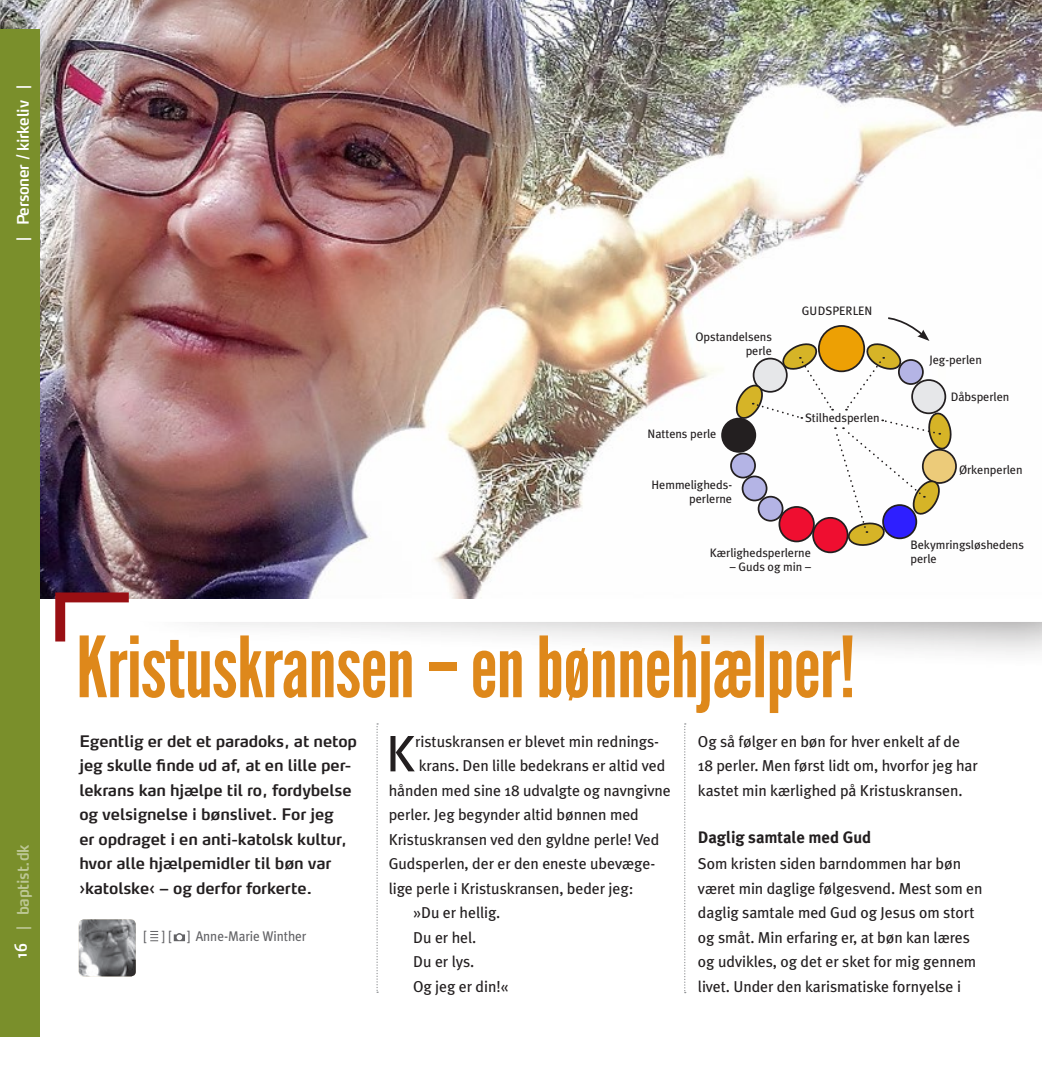
<style>
.page{position:relative;width:1042px;height:1067px;background:#fff}
.page>*{position:absolute;margin:0;border:0;box-sizing:border-box;transform-origin:0 0}
.Rubrik_Leaque_Gothic{font:84px "League Gothic";letter-spacing:-.01em;color:#de881b}
.Brødtxt_9_14{font:51.27px "Meta Plus";color:#231f20}
.Mellemrubrik_9_14{font:700 16.62px "Meta Plus";letter-spacing:-.005em;color:#231f20}
.Brødtxt_9_14-2{font:15.75px/24.5px "Meta Plus";letter-spacing:-.005em;color:#231f20}
.Manchet{font:600 15.75px/24.5px "Max OT";letter-spacing:-.01em;color:#231f20}
.Manchet-2{font:600 15.75px "Max OT";letter-spacing:-.02em;color:#fff;scale:.93 1}
.Byline{font:14px "Meta Plus";letter-spacing:-.005em;color:#636366;scale:.95 1}
.Brødtxt_9_14-3{font:12.25px "Meta Plus";letter-spacing:-.005em;color:#231f20}
</style>
<div class="page">
<div style="left:122px;top:487px;width:920px;height:182px;background:#231f20;opacity:.75"></div>
<svg style="left:40px;top:598px;width:1002px;height:24px"></svg>
<img style="left:0;top:0;width:1042px;height:598px">
<div style="left:0;top:30px;width:40px;height:1007px;background:#7a8f2b"></div>
<svg style="left:376px;top:723px;width:2px;height:269px"></svg>
<svg style="left:684px;top:723px;width:2px;height:270px"></svg>
<svg style="left:55px;top:592px;width:74px;height:49px"></svg>
<svg style="left:150px;top:931px;width:8px;height:10px"></svg>
<svg style="left:174px;top:933px;width:11px;height:8px"></svg>
<img style="left:79px;top:919px;width:57px;height:57px">
<svg style="left:813px;top:518px;width:34px;height:34px"></svg>
<div style="left:812px;top:517px;width:36px;height:36px;border:2px solid #231f20;border-radius:50%"></div>
<div style="left:722px;top:418px;width:33px;height:34px;background:#231f20;border-radius:50%"></div>
<div style="left:721px;top:418px;width:35px;height:35px;border:2px solid #231f20;border-radius:50%"></div>
<svg style="left:923px;top:450px;width:33px;height:33px"></svg>
<div style="left:922px;top:449px;width:35px;height:35px;border:2px solid #231f20;border-radius:50%"></div>
<div style="left:730px;top:452px;width:26px;height:26px;border:2px solid #231f20;border-radius:50%"></div>
<svg style="left:733px;top:316px;width:219px;height:230px"></svg>
<p class="Manchet-2" style="left:13px;top:240px;width:169px;rotate:-90deg">| Personer / kirkeliv |</p>
<p class="Manchet-2" style="left:13px;top:930px;width:94px;rotate:-90deg">| baptist.dk</p>
<p class="Manchet-2" style="left:11px;top:957px;width:17px;rotate:-90deg">16</p>
<p class="Brødtxt_9_14-3" style="left:695px;top:329px;width:78px">Opstandelsens</p>
<p class="Brødtxt_9_14-3" style="left:745px;top:343px;width:28px">perle</p>
<p class="Brødtxt_9_14-3" style="left:647px;top:426px;width:70px">Nattens perle</p>
<p class="Brødtxt_9_14-3" style="left:651px;top:477px;width:82px">Hemmeligheds-</p>
<p class="Brødtxt_9_14-3" style="left:689px;top:491px;width:44px">perlerne</p>
<p class="Brødtxt_9_14-3" style="left:802px;top:304px;width:72px">GUDSPERLEN</p>
<p class="Brødtxt_9_14-3" style="left:805px;top:411px;width:76px">Stilhedsperlen</p>
<p class="Brødtxt_9_14-3" style="left:710px;top:545px;width:103px">Kærlighedsperlerne</p>
<p class="Brødtxt_9_14-3" style="left:730px;top:559px;width:82px">– Guds og min –</p>
<p class="Rubrik_Leaque_Gothic" style="left:76px;top:619px;width:781px">Kristuskransen – en bønnehjælper!</p>
<p class="Brødtxt_9_14-3" style="left:929px;top:353px;width:54px">Jeg-perlen</p>
<p class="Brødtxt_9_14-3" style="left:950px;top:390px;width:60px">Dåbsperlen</p>
<p class="Brødtxt_9_14-3" style="left:959px;top:462px;width:65px">Ørkenperlen</p>
<p class="Brødtxt_9_14-3" style="left:910px;top:537px;width:115px">Bekymringsløshedens</p>
<p class="Brødtxt_9_14-3" style="left:910px;top:551px;width:28px">perle</p>
<p class="Manchet" style="left:79px;top:728px;width:279px">Egentlig er det et paradoks, at netop jeg skulle finde ud af, at en lille per&shy;lekrans kan hjælpe til ro, fordybelse og velsignelse i bønslivet. For jeg<br>er opdraget i en anti-katolsk kultur, hvor alle hjælpemidler til bøn var ›katolske‹ – og derfor forkerte.</p>
<p class="Byline" style="left:144px;top:928px;width:173px">[ ] [ ] Anne-Marie Winther</p>
<p class="Brødtxt_9_14" style="left:386px;top:724px;width:31px">K</p>
<p class="Brødtxt_9_14-2" style="left:415px;top:729px;width:245px">ristuskransen er blevet min rednings-</p>
<p class="Brødtxt_9_14-2" style="left:419px;top:753px;width:248px">krans. Den lille bedekrans er altid ved</p>
<p class="Brødtxt_9_14-2" style="left:389px;top:778px;width:284px">hånden med sine 18 udvalgte og navngivne</p>
<p class="Brødtxt_9_14-2" style="left:389px;top:802px;width:252px">perler. Jeg begynder altid bønnen med</p>
<p class="Brødtxt_9_14-2" style="left:389px;top:827px;width:272px">Kristuskransen ved den gyldne perle! Ved</p>
<p class="Brødtxt_9_14-2" style="left:389px;top:851px;width:268px">Gudsperlen, der er den eneste ubevæge-</p>
<p class="Brødtxt_9_14-2" style="left:389px;top:876px;width:246px">lige perle i Kristuskransen, beder jeg:</p>
<p class="Brødtxt_9_14-2" style="left:413px;top:900px;width:89px">»Du er hellig.</p>
<p class="Brødtxt_9_14-2" style="left:413px;top:925px;width:65px">Du er hel.</p>
<p class="Brødtxt_9_14-2" style="left:413px;top:949px;width:63px">Du er lys.</p>
<p class="Brødtxt_9_14-2" style="left:413px;top:974px;width:97px">Og jeg er din!«</p>
<p class="Brødtxt_9_14-2" style="left:698px;top:729px;width:281px">Og så følger en bøn for hver enkelt af de<br>18 perler. Men først lidt om, hvorfor jeg har kastet min kærlighed på Kristuskransen.</p>
<p class="Mellemrubrik_9_14" style="left:698px;top:827px;width:175px">Daglig samtale med Gud</p>
<p class="Brødtxt_9_14-2" style="left:698px;top:851px;width:286px">Som kristen siden barndommen har bøn været min daglige følgesvend. Mest som en daglig samtale med Gud og Jesus om stort og småt. Min erfaring er, at bøn kan læres og udvikles, og det er sket for mig gennem livet. Under den karismatiske fornyelse i</p>
</div>
